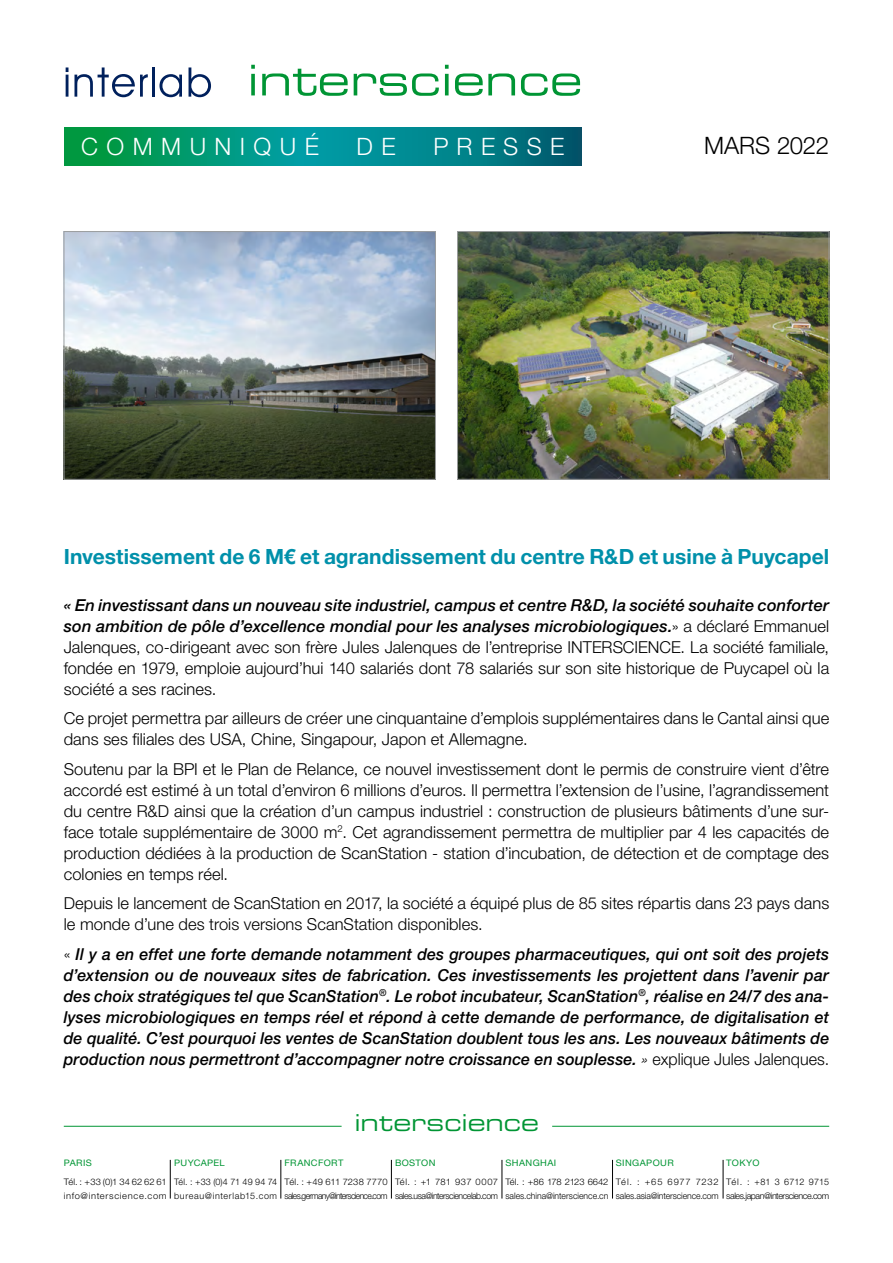
<style>
.page{position:relative;width:893px;height:1263px;background:#fff}
.page>*{position:absolute;margin:0;border:0;box-sizing:border-box;transform-origin:0 0}
.t1{font:300 24px "Helvetica Neue LT Std";letter-spacing:.35em;color:#fff}
.t2{font:300 24px "Helvetica Neue LT Std";letter-spacing:-.01em;color:#000}
.t3{font:23.25px "Eurostile LT Std Ex 2";color:#009534}
.t4{font:700 21px "Helvetica Neue LT Std";letter-spacing:.005em;color:#0090aa}
.t5{font:300 16.5px/21px "Helvetica Neue LT Std";letter-spacing:.005em;color:#000;text-align:justify}
.t6{font:italic 500 16.5px/21px "Helvetica Neue LT Std";letter-spacing:.005em;color:#000;text-align:justify}
.t7{font:300 9px/14px "Helvetica Neue LT Std";letter-spacing:-.045em;color:#000;scale:1.04 1}
.t8{font:300 9px/14px "Helvetica Neue LT Std";letter-spacing:-.005em;color:#000;scale:1.04 1}
.t9{font:9px "Helvetica Neue LT Std";letter-spacing:.04em;color:#009534;scale:1.04 1}
.t10{font:300 9px/14px "Helvetica Neue LT Std";letter-spacing:-.07em;color:#000;scale:1.04 1}
.t11{font:300 9px/14px "Helvetica Neue LT Std";letter-spacing:.07em;color:#000;scale:1.04 1}
.t12{font:300 9px/14px "Helvetica Neue LT Std";letter-spacing:.065em;color:#000}
.s1{font-weight:500;font-style:italic}
.s2{font-weight:300;font-style:normal}
.s3{font-weight:300}
</style>
<div class="page">
<svg style="left:251px;top:65px;width:4px;height:4px"></svg>
<svg style="left:251px;top:74px;width:4px;height:21px"></svg>
<svg style="left:262px;top:69px;width:86px;height:27px"></svg>
<svg style="left:354px;top:73px;width:85px;height:23px"></svg>
<svg style="left:445px;top:74px;width:4px;height:21px"></svg>
<svg style="left:445px;top:65px;width:4px;height:4px"></svg>
<svg style="left:455px;top:73px;width:60px;height:23px"></svg>
<svg style="left:521px;top:73px;width:59px;height:23px"></svg>
<hr style="left:64px;top:1126px;width:278px;height:1px;background:#009534">
<hr style="left:552px;top:1126px;width:277px;height:1px;background:#009534">
<svg style="left:64px;top:127px;width:517px;height:38px;background:#008c7d"></svg>
<hr style="left:170px;top:1160px;width:1px;height:38px;background:#000">
<hr style="left:391px;top:1160px;width:1px;height:38px;background:#000">
<hr style="left:612px;top:1160px;width:1px;height:38px;background:#000">
<hr style="left:281px;top:1160px;width:1px;height:38px;background:#000">
<hr style="left:502px;top:1160px;width:1px;height:38px;background:#000">
<hr style="left:723px;top:1160px;width:1px;height:38px;background:#000">
<hr style="left:66px;top:75px;width:2px;height:22px;background:#00205c">
<svg style="left:74px;top:67px;width:74px;height:30px"></svg>
<hr style="left:152px;top:67px;width:3px;height:30px;background:#00205c">
<svg style="left:159px;top:74px;width:23px;height:23px"></svg>
<svg style="left:189px;top:67px;width:22px;height:30px"></svg>
<img style="left:459px;top:233px;width:368px;height:244px">
<div style="left:457px;top:231px;width:372px;height:248px;border:1px solid #9c9e9f"></div>
<img style="left:66px;top:233px;width:368px;height:244px">
<div style="left:64px;top:231px;width:372px;height:248px;border:1px solid #9c9e9f"></div>
<h1 class="t1" style="left:81px;top:132px;width:239px">COMMUNIQUÉ</h1>
<h1 class="t1" style="left:357px;top:132px;width:41px">D E</h1>
<h1 class="t1" style="left:433px;top:132px;width:133px">PRESSE</h1>
<h1 class="t2" style="left:704px;top:131px;width:127px">MARS 2022</h1>
<p class="t4" style="left:64px;top:544px;width:767px">Investissement de 6 M€ et agrandissement du centre R&amp;D et usine à Puycapel</p>
<p class="t5" style="left:64px;top:594px;width:767px"><span class="s1">« En investissant dans un nouveau site industriel, campus et centre R&amp;D, la société souhaite conforter son ambition de pôle d’excellence mondial pour les analyses microbiologiques.</span>» a déclaré Emmanuel Jalenques, co-dirigeant avec son frère Jules Jalenques de l’entreprise INTERSCIENCE. La société familiale, fondée en 1979, emploie aujourd’hui 140 salariés dont 78 salariés sur son site historique de Puycapel où la société a ses racines.</p>
<p class="t5" style="left:64px;top:708px;width:767px">Ce projet permettra par ailleurs de créer une cinquantaine d’emplois supplémentaires dans le Cantal ainsi que dans ses filiales des USA, Chine, Singapour, Japon et Allemagne.</p>
<p class="t5" style="left:64px;top:758px;width:767px">Soutenu par la BPI et le Plan de Relance, ce nouvel investissement dont le permis de construire vient d’être accordé est estimé à un total d’environ 6 millions d’euros. Il permettra l’extension de l’usine, l’agrandissement du centre R&amp;D ainsi que la création d’un campus industriel : construction de plusieurs bâtiments d’une sur&shy;face totale supplémentaire de 3000 m<sup>2</sup>. Cet agrandissement permettra de multiplier par 4 les capacités de production dédiées à la production de ScanStation - station d’incubation, de détection et de comptage des colonies en temps réel.</p>
<p class="t5" style="left:64px;top:893px;width:767px">Depuis le lancement de ScanStation en 2017, la société a équipé plus de 85 sites répartis dans 23 pays dans le monde d’une des trois versions ScanStation disponibles.</p>
<p class="t6" style="left:64px;top:943px;width:767px"><span class="s2">«</span> Il y a en effet une forte demande notamment des groupes pharmaceutiques, qui ont soit des projets d’extension ou de nouveaux sites de fabrication. Ces investissements les projettent dans l’avenir par des choix stratégiques tel que ScanStation<sup>®</sup>. Le robot incubateur, ScanStation<sup>®</sup>, réalise en 24/7 des ana&shy;lyses microbiologiques en temps réel et répond à cette demande de performance, de digitalisation et de qualité. C’est pourquoi les ventes de ScanStation doublent tous les ans. Les nouveaux bâtiments de production nous permettront d’accompagner notre croissance en souplesse. <span class="s3">»</span> <span class="s2">explique Jules Jalenques.</span></p>
<h2 class="t3" style="left:355px;top:1106px;width:186px">interscience</h2>
<p class="t9" style="left:64px;top:1157px;width:29px">PARIS</p>
<p class="t11" style="left:64px;top:1174px;width:101px">Tél. : +33 (0)1 34 62 62 61 info@interscience.com</p>
<p class="t9" style="left:285px;top:1157px;width:58px">FRANCFORT</p>
<p class="t10" style="left:285px;top:1174px;width:101px">Tél. : +49 611 7238 7770 sales.germany@interscience.com</p>
<p class="t9" style="left:395px;top:1157px;width:40px">BOSTON</p>
<p class="t7" style="left:395px;top:1174px;width:100px">Tél. : +1 781 937 0007 sales.usa@intersciencelab.com</p>
<p class="t9" style="left:505px;top:1157px;width:50px">SHANGHAI</p>
<p class="t8" style="left:505px;top:1174px;width:101px">Tél. : +86 178 2123 6642 sales.china@interscience.cn</p>
<p class="t9" style="left:616px;top:1157px;width:57px">SINGAPOUR</p>
<p class="t8" style="left:616px;top:1174px;width:101px">Tél. : +65 6977 7232 sales.asia@interscience.com</p>
<p class="t9" style="left:726px;top:1157px;width:33px">TOKYO</p>
<p class="t7" style="left:726px;top:1174px;width:101px">Tél. : +81 3 6712 9715 sales.japan@interscience.com</p>
<p class="t9" style="left:174px;top:1157px;width:50px">PUYCAPEL</p>
<p class="t12" style="left:174px;top:1174px;width:104px">Tél. : +33 (0)4 71 49 94 74 bureau@interlab15.com</p>
</div>
